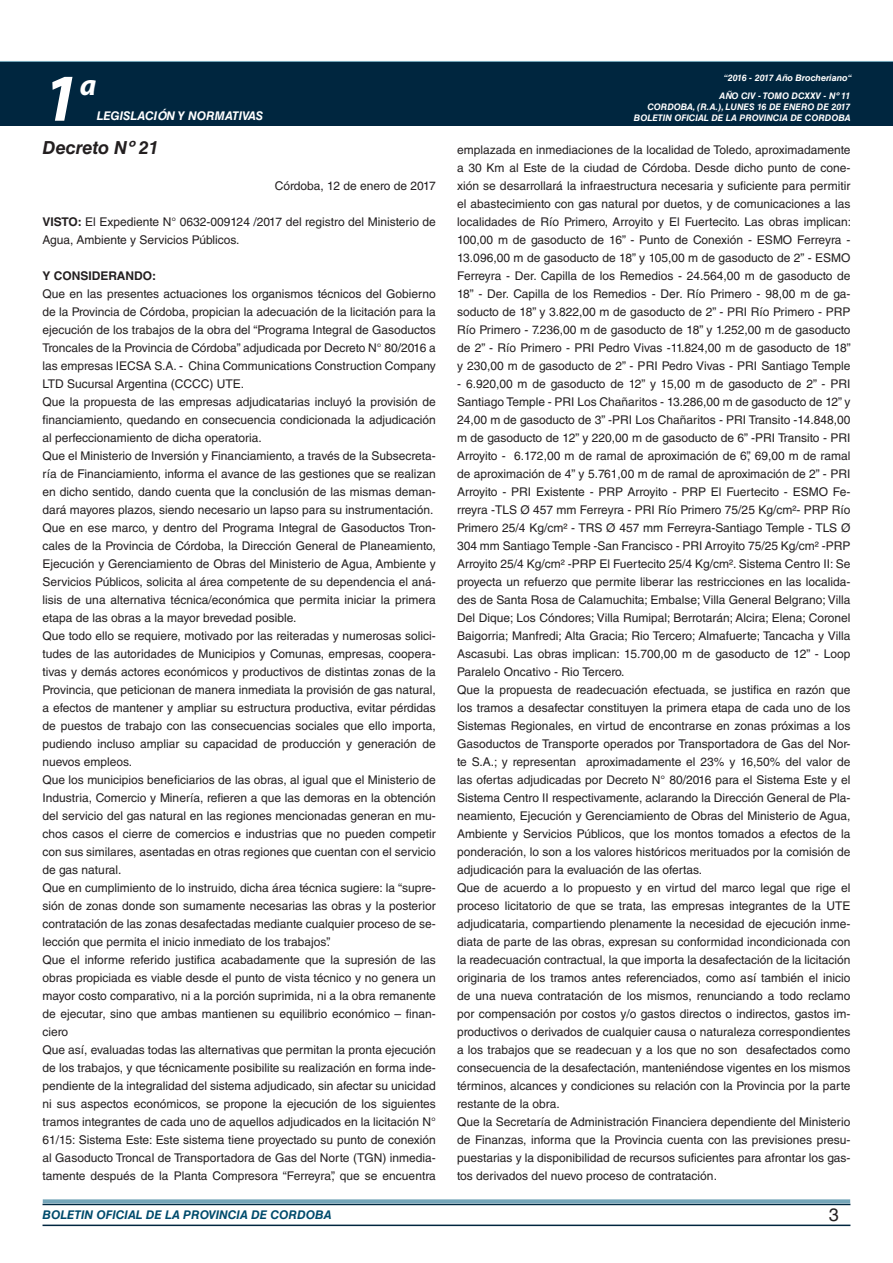
<style>
.page{position:relative;width:893px;height:1263px;background:#fff}
.page>*{position:absolute;margin:0;border:0;box-sizing:border-box;transform-origin:0 0}
.t1{font:italic 700 67.5px "Myriad Pro";color:#fff}
.t2{font:italic 700 30px "Myriad Pro";color:#fff}
.DOC__N{font:italic 700 18px "Helvetica LT Std";color:#231f20}
.t3{font:18px "Helvetica LT Std";color:#231f20}
.TEXTO_BASE{font:12px/18px "Helvetica LT Std";color:#231f20;text-align:justify}
.t4{font:italic 700 12px "Helvetica LT Std";color:#004b6c}
.FECHA{font:12px "Helvetica LT Std";color:#231f20}
.t5{font:italic 700 12px "Helvetica LT Std";color:#fff}
.TEXTO_BASE-2{font:700 12px "Helvetica LT Std";color:#231f20}
.t6{font:italic 700 9px/10.8px "Helvetica LT Std";color:#fff;text-align:right}
.s1{font-weight:700}
</style>
<div class="page">
<div style="left:0;top:61px;width:893px;height:6px;background:#73a5b8"></div>
<div style="left:0;top:62px;width:893px;height:64px;background:#00263f"></div>
<hr style="left:43px;top:1224px;width:807px;height:2px;background:#00263f">
<div style="left:42px;top:1198px;width:809px;height:8px;background:#fff;opacity:.75"></div>
<h1 class="t1" style="left:43px;top:54px;width:38px">1</h1>
<h2 class="t2" style="left:80px;top:66px;width:18px">a</h2>
<p class="t5" style="left:97px;top:109px;width:168px">LEGISLACIÓN Y NORMATIVAS</p>
<p class="DOC__N" style="left:43px;top:136px;width:118px">Decreto Nº 21</p>
<p class="FECHA" style="left:275px;top:179px;width:162px">Córdoba, 12 de enero de 2017</p>
<p class="TEXTO_BASE" style="left:43px;top:213px;width:395px"><span class="s1">VISTO:</span> El Expediente N° 0632-009124 /2017 del registro del Ministerio de<br>Agua, Ambiente y Servicios Públicos.</p>
<p class="TEXTO_BASE-2" style="left:43px;top:268px;width:115px">Y CONSIDERANDO:</p>
<p class="TEXTO_BASE" style="left:43px;top:285px;width:395px">Que en las presentes actuaciones los organismos técnicos del Gobierno de la Provincia de Córdoba, propician la adecuación de la licitación para la ejecución de los trabajos de la obra del “Programa Integral de Gasoductos Troncales de la Provincia de Córdoba” adjudicada por Decreto N° 80/2016 a las empresas IECSA S.A. - China Communications Construction Company LTD Sucursal Argentina (CCCC) UTE.</p>
<p class="TEXTO_BASE" style="left:43px;top:393px;width:395px">Que la propuesta de las empresas adjudicatarias incluyó la provisión de financiamiento, quedando en consecuencia condicionada la adjudicación al perfeccionamiento de dicha operatoria.</p>
<p class="TEXTO_BASE" style="left:43px;top:447px;width:395px">Que el Ministerio de Inversión y Financiamiento, a través de la Subsecreta&shy;ría de Financiamiento, informa el avance de las gestiones que se realizan en dicho sentido, dando cuenta que la conclusión de las mismas deman&shy;dará mayores plazos, siendo necesario un lapso para su instrumentación.</p>
<p class="TEXTO_BASE" style="left:43px;top:519px;width:395px">Que en ese marco, y dentro del Programa Integral de Gasoductos Tron&shy;cales de la Provincia de Córdoba, la Dirección General de Planeamiento, Ejecución y Gerenciamiento de Obras del Ministerio de Agua, Ambiente y Servicios Públicos, solicita al área competente de su dependencia el aná&shy;lisis de una alternativa técnica/económica que permita iniciar la primera etapa de las obras a la mayor brevedad posible.</p>
<p class="TEXTO_BASE" style="left:43px;top:627px;width:395px">Que todo ello se requiere, motivado por las reiteradas y numerosas solici&shy;tudes de las autoridades de Municipios y Comunas, empresas, coopera&shy;tivas y demás actores económicos y productivos de distintas zonas de la Provincia, que peticionan de manera inmediata la provisión de gas natural, a efectos de mantener y ampliar su estructura productiva, evitar pérdidas de puestos de trabajo con las consecuencias sociales que ello importa, pudiendo incluso ampliar su capacidad de producción y generación de nuevos empleos.</p>
<p class="TEXTO_BASE" style="left:43px;top:771px;width:395px">Que los municipios beneficiarios de las obras, al igual que el Ministerio de Industria, Comercio y Minería, refieren a que las demoras en la obtención del servicio del gas natural en las regiones mencionadas generan en mu&shy;chos casos el cierre de comercios e industrias que no pueden competir con sus similares, asentadas en otras regiones que cuentan con el servicio de gas natural.</p>
<p class="TEXTO_BASE" style="left:43px;top:879px;width:395px">Que en cumplimiento de lo instruido, dicha área técnica sugiere: la “supre&shy;sión de zonas donde son sumamente necesarias las obras y la posterior contratación de las zonas desafectadas mediante cualquier proceso de se&shy;lección que permita el inicio inmediato de los trabajos”.</p>
<p class="TEXTO_BASE" style="left:43px;top:951px;width:395px">Que el informe referido justifica acabadamente que la supresión de las obras propiciada es viable desde el punto de vista técnico y no genera un mayor costo comparativo, ni a la porción suprimida, ni a la obra remanente de ejecutar, sino que ambas mantienen su equilibrio económico – finan&shy;ciero</p>
<p class="TEXTO_BASE" style="left:43px;top:1041px;width:395px">Que así, evaluadas todas las alternativas que permitan la pronta ejecución de los trabajos, y que técnicamente posibilite su realización en forma inde&shy;pendiente de la integralidad del sistema adjudicado, sin afectar su unicidad ni sus aspectos económicos, se propone la ejecución de los siguientes tramos integrantes de cada uno de aquellos adjudicados en la licitación N° 61/15: Sistema Este: Este sistema tiene proyectado su punto de conexión al Gasoducto Troncal de Transportadora de Gas del Norte (TGN) inmedia&shy;tamente después de la Planta Compresora “Ferreyra”, que se encuentra</p>
<p class="t6" style="left:724px;top:72px;width:130px">“2016 - 2017 Año Brocheriano“</p>
<p class="t6" style="left:634px;top:91px;width:218px">AÑO CIV - TOMO DCXXV - Nº 11<br>CORDOBA, (R.A.), LUNES 16 DE ENERO DE 2017<br>BOLETIN OFICIAL DE LA PROVINCIA DE CORDOBA</p>
<p class="TEXTO_BASE" style="left:457px;top:141px;width:395px">emplazada en inmediaciones de la localidad de Toledo, aproximadamente a 30 Km al Este de la ciudad de Córdoba. Desde dicho punto de cone&shy;xión se desarrollará la infraestructura necesaria y suficiente para permitir el abastecimiento con gas natural por duetos, y de comunicaciones a las localidades de Río Primero, Arroyito y El Fuertecito. Las obras implican:<br>100,00 m de gasoducto de 16” - Punto de Conexión - ESMO Ferreyra - 13.096,00 m de gasoducto de 18” y 105,00 m de gasoducto de 2” - ESMO Ferreyra - Der. Capilla de los Remedios - 24.564,00 m de gasoducto de 18” - Der. Capilla de los Remedios - Der. Río Primero - 98,00 m de ga&shy;soducto de 18” y 3.822,00 m de gasoducto de 2” - PRI Río Primero - PRP Río Primero - 7.236,00 m de gasoducto de 18” y 1.252,00 m de gasoducto de 2” - Río Primero - PRI Pedro Vivas -11.824,00 m de gasoducto de 18” y 230,00 m de gasoducto de 2” - PRI Pedro Vivas - PRI Santiago Temple</p>
<p class="TEXTO_BASE" style="left:457px;top:375px;width:395px">- 6.920,00 m de gasoducto de 12” y 15,00 m de gasoducto de 2” - PRI Santiago Temple - PRI Los Chañaritos - 13.286,00 m de gasoducto de 12” y 24,00 m de gasoducto de 3” -PRI Los Chañaritos - PRI Transito -14.848,00 m de gasoducto de 12” y 220,00 m de gasoducto de 6” -PRI Transito - PRI Arroyito - 6.172,00 m de ramal de aproximación de 6”, 69,00 m de ramal de aproximación de 4” y 5.761,00 m de ramal de aproximación de 2” - PRI Arroyito - PRI Existente - PRP Arroyito - PRP El Fuertecito - ESMO Fe&shy;rreyra -TLS Ø 457 mm Ferreyra - PRI Río Primero 75/25 Kg/cm²- PRP Río Primero 25/4 Kg/cm² - TRS Ø 457 mm Ferreyra-Santiago Temple - TLS Ø 304 mm Santiago Temple -San Francisco - PRI Arroyito 75/25 Kg/cm² -PRP Arroyito 25/4 Kg/cm² -PRP El Fuertecito 25/4 Kg/cm². Sistema Centro II: Se proyecta un refuerzo que permite liberar las restricciones en las localida&shy;des de Santa Rosa de Calamuchita; Embalse; Villa General Belgrano; Villa Del Dique; Los Cóndores; Villa Rumipal; Berrotarán; Alcira; Elena; Coronel Baigorria; Manfredi; Alta Gracia; Rio Tercero; Almafuerte; Tancacha y Villa Ascasubi. Las obras implican: 15.700,00 m de gasoducto de 12” - Loop Paralelo Oncativo - Rio Tercero.</p>
<p class="TEXTO_BASE" style="left:457px;top:681px;width:395px">Que la propuesta de readecuación efectuada, se justifica en razón que los tramos a desafectar constituyen la primera etapa de cada uno de los Sistemas Regionales, en virtud de encontrarse en zonas próximas a los Gasoductos de Transporte operados por Transportadora de Gas del Nor&shy;te S.A.; y representan aproximadamente el 23% y 16,50% del valor de las ofertas adjudicadas por Decreto N° 80/2016 para el Sistema Este y el Sistema Centro II respectivamente, aclarando la Dirección General de Pla&shy;neamiento, Ejecución y Gerenciamiento de Obras del Ministerio de Agua, Ambiente y Servicios Públicos, que los montos tomados a efectos de la ponderación, lo son a los valores históricos merituados por la comisión de adjudicación para la evaluación de las ofertas.</p>
<p class="TEXTO_BASE" style="left:457px;top:879px;width:395px">Que de acuerdo a lo propuesto y en virtud del marco legal que rige el proceso licitatorio de que se trata, las empresas integrantes de la UTE adjudicataria, compartiendo plenamente la necesidad de ejecución inme&shy;diata de parte de las obras, expresan su conformidad incondicionada con la readecuación contractual, la que importa la desafectación de la licitación originaria de los tramos antes referenciados, como así también el inicio de una nueva contratación de los mismos, renunciando a todo reclamo por compensación por costos y/o gastos directos o indirectos, gastos im&shy;productivos o derivados de cualquier causa o naturaleza correspondientes a los trabajos que se readecuan y a los que no son desafectados como consecuencia de la desafectación, manteniéndose vigentes en los mismos términos, alcances y condiciones su relación con la Provincia por la parte restante de la obra.</p>
<p class="TEXTO_BASE" style="left:457px;top:1113px;width:395px">Que la Secretaría de Administración Financiera dependiente del Ministerio de Finanzas, informa que la Provincia cuenta con las previsiones presu&shy;puestarias y la disponibilidad de recursos suficientes para afrontar los gas&shy;tos derivados del nuevo proceso de contratación.</p>
<p class="t4" style="left:43px;top:1208px;width:290px">BOLETIN OFICIAL DE LA PROVINCIA DE CORDOBA</p>
<h3 class="t3" style="left:829px;top:1204px;width:12px">3</h3>
</div>
